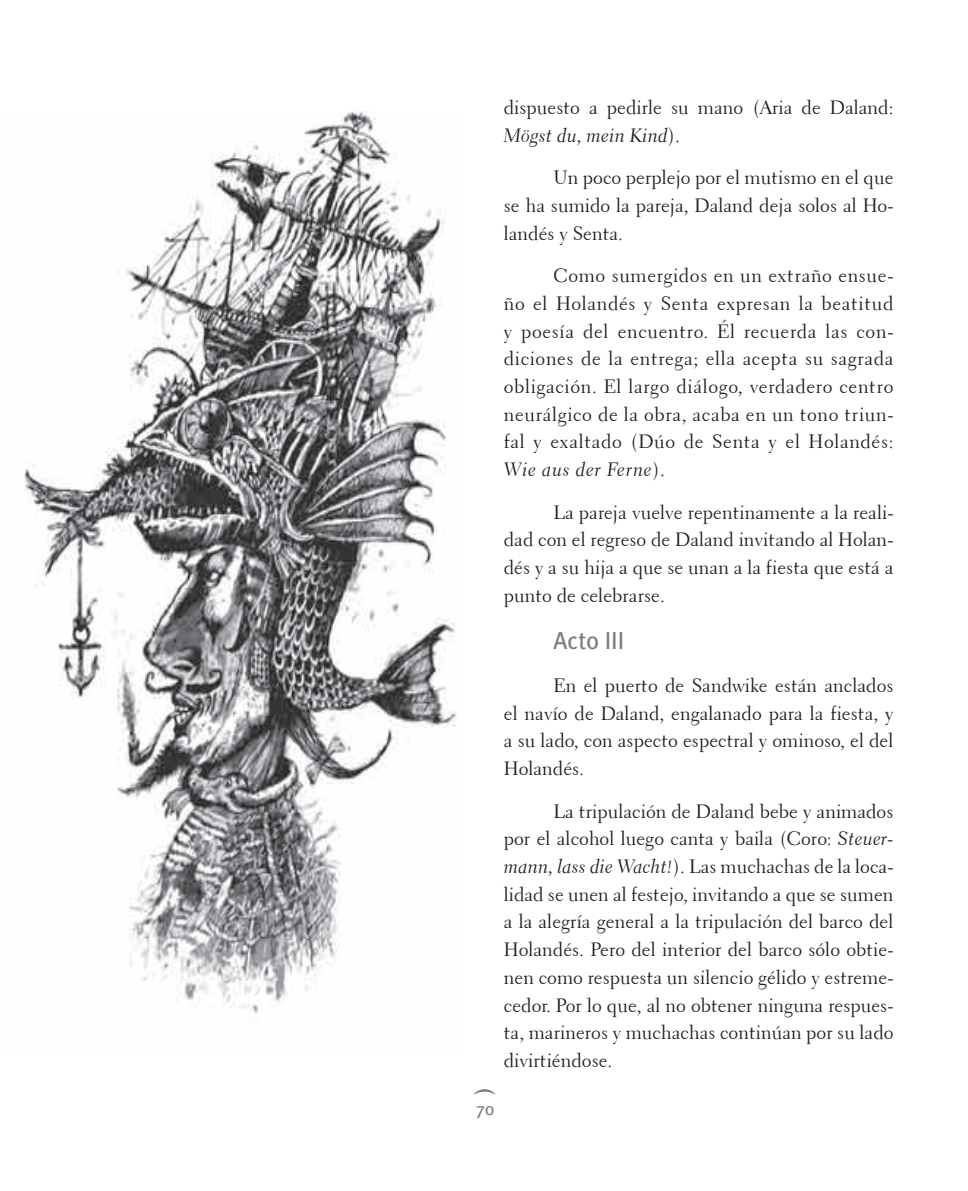
<style>
.page{position:relative;width:968px;height:1191px;background:#fff}
.page>*{position:absolute;margin:0;border:0;box-sizing:border-box;transform-origin:0 0}
.t1{font:24.5px "Meta";color:#7a7e81}
.t2{font:19.25px/27.7px "Transitional 521 BT Roman A";color:#231f20;text-align:justify}
.t3{font:19.25px "Transitional 521 BT Cursive A";color:#231f20}
.t4{font:19.25px "Transitional 521 BT Cursive A";letter-spacing:.03em;color:#231f20}
.t5{font:17.5px "Meta";color:#7a7e81}
.s1{font-family:"Transitional 521 BT Roman A"}
.s2{font-family:"Transitional 521 BT Cursive A"}
</style>
<div class="page">
<svg style="left:474px;top:1089px;width:21px;height:5px"></svg>
<img style="left:24px;top:112px;width:433px;height:902px">
<p class="t2" style="left:504px;top:94px;width:391px">dispuesto a pedirle su mano (Aria de Daland:</p>
<p class="t3" style="left:504px;top:123px;width:178px">Mögst du, mein Kind<span class="s1">).</span></p>
<p class="t2" style="left:504px;top:164px;width:391px;text-indent:50px">Un poco perplejo por el mutismo en el que se ha sumido la pareja, Daland deja solos al Ho&shy;landés y Senta.</p>
<p class="t2" style="left:504px;top:262px;width:391px;text-indent:50px">Como sumergidos en un extraño ensue&shy;ño el Holandés y Senta expresan la beatitud y poesía del encuentro. Él recuerda las con&shy;diciones de la entrega; ella acepta su sagrada obligación. El largo diálogo, verdadero centro neurálgico de la obra, acaba en un tono triun&shy;fal y exaltado (Dúo de Senta y el Holandés:</p>
<p class="t4" style="left:504px;top:457px;width:163px">Wie aus der Ferne<span class="s1">).</span></p>
<p class="t2" style="left:504px;top:498px;width:391px;text-indent:50px">La pareja vuelve repentinamente a la reali&shy;dad con el regreso de Daland invitando al Holan&shy;dés y a su hija a que se unan a la fiesta que está a punto de celebrarse.</p>
<p class="t1" style="left:553px;top:626px;width:72px">Acto III</p>
<p class="t2" style="left:504px;top:671px;width:391px;text-indent:50px">En el puerto de Sandwike están anclados el navío de Daland, engalanado para la fiesta, y a su lado, con aspecto espectral y ominoso, el del Holandés.</p>
<p class="t2" style="left:504px;top:797px;width:391px;text-indent:50px">La tripulación de Daland bebe y animados por el alcohol luego canta y baila (Coro: <span class="s2">Steuer&shy;mann, lass die Wacht!</span>). Las muchachas de la loca&shy;lidad se unen al festejo, invitando a que se sumen a la alegría general a la tripulación del barco del Holandés. Pero del interior del barco sólo obtie&shy;nen como respuesta un silencio gélido y estreme&shy;cedor. Por lo que, al no obtener ninguna respues&shy;ta, marineros y muchachas continúan por su lado divirtiéndose.</p>
<p class="t5" style="left:476px;top:1098px;width:20px">70</p>
</div>
